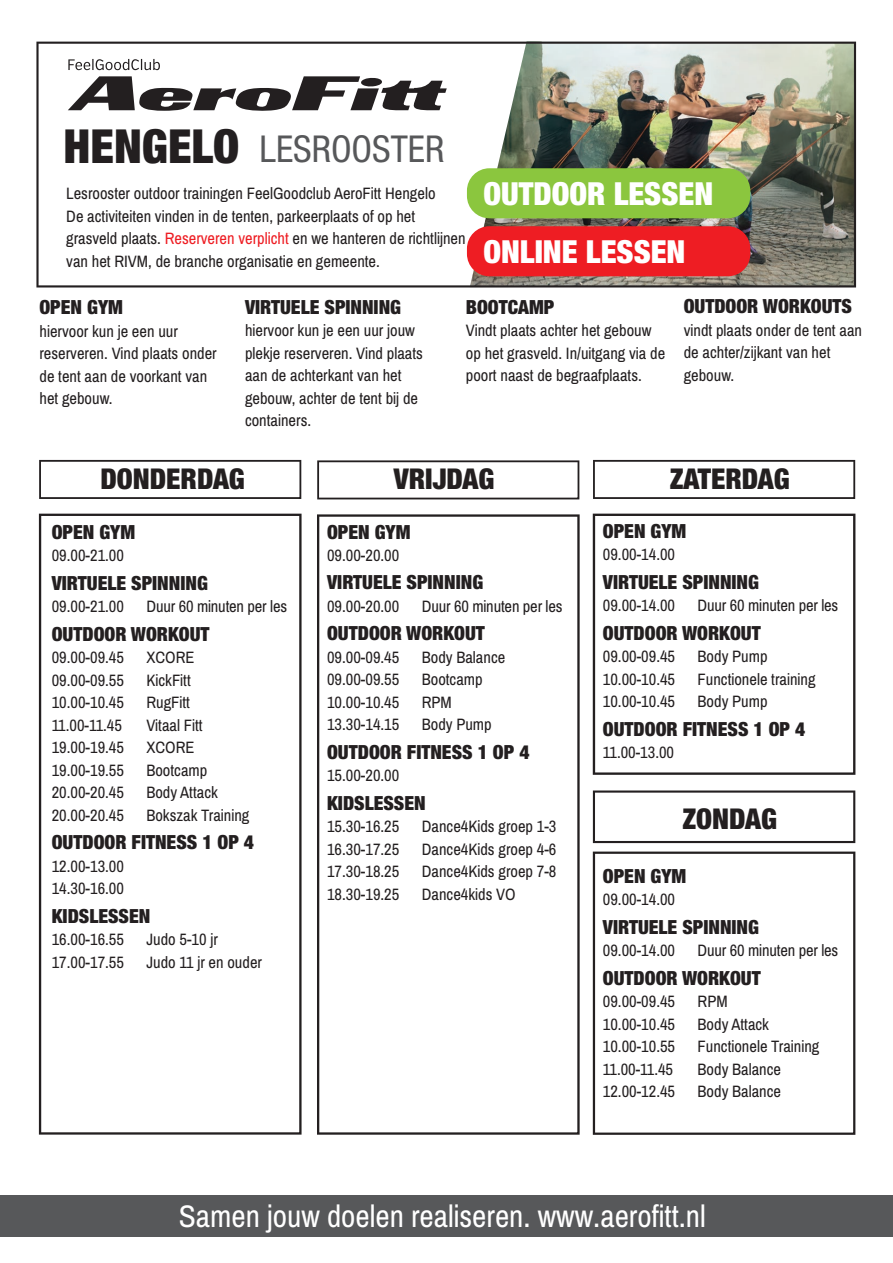
<style>
.page{position:relative;width:893px;height:1263px;background:#fff}
.page>*{position:absolute;margin:0;border:0;box-sizing:border-box;transform-origin:0 0}
.t1{font:condensed 37.05px "Helvetica Neue";color:#57585a}
.t2{font:900 condensed 31.8px/57.9px "Helvetica Neue";color:#fff}
.t3{font:31.2px "Archivo Narrow";color:#fff}
.t4{font:900 condensed 28.65px "Helvetica Neue";color:#231f20}
.t5{font:900 condensed 19.5px "Helvetica Neue";color:#231f20}
.t6{font:16.5px/22.5px "Archivo Narrow";color:#231f20}
.s1{font-weight:900;font-size:46.95px;color:#231f20}
.s2{color:#ee1d23}
</style>
<div class="page">
<img style="left:36px;top:42px;width:820px;height:245px">
<img style="left:58px;top:49px;width:408px;height:81px">
<svg style="left:68px;top:59px;width:92px;height:11px"></svg>
<svg style="left:68px;top:76px;width:379px;height:35px"></svg>
<svg style="left:39px;top:460px;width:262px;height:39px"></svg>
<svg style="left:39px;top:514px;width:263px;height:620px"></svg>
<svg style="left:317px;top:460px;width:262px;height:39px"></svg>
<svg style="left:317px;top:514px;width:263px;height:621px"></svg>
<div style="left:0;top:1195px;width:893px;height:41px;background:#57585a"></div>
<svg style="left:593px;top:460px;width:262px;height:39px"></svg>
<svg style="left:593px;top:514px;width:262px;height:261px"></svg>
<svg style="left:593px;top:851px;width:262px;height:284px"></svg>
<svg style="left:593px;top:790px;width:262px;height:53px"></svg>
<div style="left:467px;top:168px;width:283px;height:50px;background:#8bc63e;border-radius:22px"></div>
<div style="left:467px;top:226px;width:283px;height:50px;background:#ee1d23;border-radius:22px"></div>
<h1 class="t1" style="left:64px;top:128px;width:382px"><span class="s1">HENGELO</span> LESROOSTER</h1>
<h2 class="t2" style="left:483px;top:164px;width:231px">OUTDOOR LESSEN<br>ONLINE LESSEN</h2>
<p class="t6" style="left:66px;top:183px;width:401px">Lesrooster outdoor trainingen FeelGoodclub AeroFitt Hengelo<br>De activiteiten vinden in de tenten, parkeerplaats of op het grasveld plaats. <span class="s2">Reserveren verplicht</span> en we hanteren de richtlijnen van het RIVM, de branche organisatie en gemeente.</p>
<p class="t5" style="left:39px;top:295px;width:85px">OPEN GYM</p>
<p class="t6" style="left:39px;top:320px;width:179px">hiervoor kun je een uur reserveren. Vind plaats onder de tent aan de voorkant van het gebouw.</p>
<p class="t5" style="left:684px;top:294px;width:170px">OUTDOOR WORKOUTS</p>
<p class="t6" style="left:684px;top:319px;width:180px">vindt plaats onder de tent aan de achter/zijkant van het gebouw.</p>
<p class="t5" style="left:245px;top:295px;width:158px">VIRTUELE SPINNING</p>
<p class="t6" style="left:245px;top:319px;width:180px">hiervoor kun je een uur jouw plekje reserveren. Vind plaats aan de achterkant van het gebouw, achter de tent bij de containers.</p>
<p class="t5" style="left:466px;top:295px;width:90px">BOOTCAMP</p>
<p class="t6" style="left:466px;top:319px;width:201px">Vindt plaats achter het gebouw op het grasveld. In/uitgang via de poort naast de begraafplaats.</p>
<h3 class="t4" style="left:100px;top:461px;width:146px">DONDERDAG</h3>
<h3 class="t4" style="left:394px;top:461px;width:102px">VRIJDAG</h3>
<p class="t5" style="left:52px;top:520px;width:85px">OPEN GYM</p>
<p class="t6" style="left:52px;top:545px;width:74px">09.00-21.00</p>
<p class="t5" style="left:52px;top:571px;width:158px">VIRTUELE SPINNING</p>
<p class="t6" style="left:52px;top:596px;width:74px">09.00-21.00</p>
<p class="t6" style="left:146px;top:596px;width:142px">Duur 60 minuten per les</p>
<p class="t5" style="left:52px;top:622px;width:159px">OUTDOOR WORKOUT</p>
<p class="t6" style="left:52px;top:647px;width:74px">09.00-09.45</p>
<p class="t6" style="left:146px;top:647px;width:50px">XCORE</p>
<p class="t6" style="left:52px;top:669px;width:74px">09.00-09.55</p>
<p class="t6" style="left:146px;top:669px;width:46px">KickFitt</p>
<p class="t6" style="left:52px;top:692px;width:74px">10.00-10.45</p>
<p class="t6" style="left:146px;top:692px;width:45px">RugFitt</p>
<p class="t6" style="left:52px;top:714px;width:72px">11.00-11.45</p>
<p class="t6" style="left:146px;top:714px;width:58px">Vitaal Fitt</p>
<p class="t6" style="left:52px;top:737px;width:74px">19.00-19.45</p>
<p class="t6" style="left:146px;top:737px;width:50px">XCORE</p>
<p class="t6" style="left:52px;top:759px;width:74px">19.00-19.55</p>
<p class="t6" style="left:146px;top:759px;width:62px">Bootcamp</p>
<p class="t6" style="left:52px;top:782px;width:74px">20.00-20.45</p>
<p class="t6" style="left:146px;top:782px;width:73px">Body Attack</p>
<p class="t6" style="left:52px;top:804px;width:74px">20.00-20.45</p>
<p class="t6" style="left:146px;top:804px;width:105px">Bokszak Training</p>
<p class="t5" style="left:52px;top:830px;width:204px">OUTDOOR FITNESS 1 OP 4</p>
<p class="t6" style="left:52px;top:855px;width:74px">12.00-13.00<br>14.30-16.00</p>
<p class="t5" style="left:52px;top:904px;width:100px">KIDSLESSEN</p>
<p class="t6" style="left:52px;top:928px;width:74px">16.00-16.55</p>
<p class="t6" style="left:146px;top:928px;width:73px">Judo 5-10 jr</p>
<p class="t6" style="left:52px;top:951px;width:74px">17.00-17.55</p>
<p class="t6" style="left:146px;top:951px;width:117px">Judo 11 jr en ouder</p>
<p class="t5" style="left:327px;top:520px;width:85px">OPEN GYM</p>
<p class="t6" style="left:327px;top:544px;width:74px">09.00-20.00</p>
<p class="t5" style="left:327px;top:570px;width:158px">VIRTUELE SPINNING</p>
<p class="t6" style="left:327px;top:595px;width:74px">09.00-20.00</p>
<p class="t6" style="left:422px;top:595px;width:142px">Duur 60 minuten per les</p>
<p class="t5" style="left:327px;top:621px;width:159px">OUTDOOR WORKOUT</p>
<p class="t6" style="left:327px;top:646px;width:74px">09.00-09.45</p>
<p class="t6" style="left:422px;top:646px;width:85px">Body Balance</p>
<p class="t6" style="left:327px;top:669px;width:74px">09.00-09.55</p>
<p class="t6" style="left:422px;top:669px;width:62px">Bootcamp</p>
<p class="t6" style="left:327px;top:691px;width:74px">10.00-10.45</p>
<p class="t6" style="left:422px;top:691px;width:32px">RPM</p>
<p class="t6" style="left:327px;top:714px;width:74px">13.30-14.15</p>
<p class="t6" style="left:422px;top:714px;width:71px">Body Pump</p>
<p class="t5" style="left:327px;top:740px;width:204px">OUTDOOR FITNESS 1 OP 4</p>
<p class="t6" style="left:327px;top:765px;width:74px">15.00-20.00</p>
<p class="t5" style="left:327px;top:791px;width:100px">KIDSLESSEN</p>
<p class="t6" style="left:327px;top:815px;width:74px">15.30-16.25</p>
<p class="t6" style="left:422px;top:815px;width:136px">Dance4Kids groep 1-3</p>
<p class="t6" style="left:327px;top:838px;width:74px">16.30-17.25</p>
<p class="t6" style="left:422px;top:838px;width:136px">Dance4Kids groep 4-6</p>
<p class="t6" style="left:327px;top:860px;width:74px">17.30-18.25</p>
<p class="t6" style="left:422px;top:860px;width:136px">Dance4Kids groep 7-8</p>
<p class="t6" style="left:327px;top:883px;width:74px">18.30-19.25</p>
<p class="t6" style="left:422px;top:883px;width:96px">Dance4kids VO</p>
<h3 class="t4" style="left:670px;top:461px;width:122px">ZATERDAG</h3>
<p class="t5" style="left:603px;top:519px;width:85px">OPEN GYM</p>
<p class="t6" style="left:603px;top:544px;width:74px">09.00-14.00</p>
<p class="t5" style="left:603px;top:570px;width:158px">VIRTUELE SPINNING</p>
<p class="t6" style="left:603px;top:595px;width:74px">09.00-14.00</p>
<p class="t6" style="left:698px;top:595px;width:142px">Duur 60 minuten per les</p>
<p class="t5" style="left:603px;top:621px;width:159px">OUTDOOR WORKOUT</p>
<p class="t6" style="left:603px;top:645px;width:74px">09.00-09.45</p>
<p class="t6" style="left:698px;top:645px;width:71px">Body Pump</p>
<p class="t6" style="left:603px;top:668px;width:74px">10.00-10.45</p>
<p class="t6" style="left:698px;top:668px;width:120px">Functionele training</p>
<p class="t6" style="left:603px;top:690px;width:74px">10.00-10.45</p>
<p class="t6" style="left:698px;top:690px;width:71px">Body Pump</p>
<p class="t5" style="left:603px;top:717px;width:204px">OUTDOOR FITNESS 1 OP 4</p>
<p class="t6" style="left:603px;top:741px;width:73px">11.00-13.00</p>
<h3 class="t4" style="left:682px;top:801px;width:96px">ZONDAG</h3>
<p class="t5" style="left:603px;top:864px;width:85px">OPEN GYM</p>
<p class="t6" style="left:603px;top:889px;width:74px">09.00-14.00</p>
<p class="t5" style="left:603px;top:915px;width:158px">VIRTUELE SPINNING</p>
<p class="t6" style="left:603px;top:939px;width:74px">09.00-14.00</p>
<p class="t6" style="left:698px;top:939px;width:142px">Duur 60 minuten per les</p>
<p class="t5" style="left:603px;top:966px;width:159px">OUTDOOR WORKOUT</p>
<p class="t6" style="left:603px;top:990px;width:74px">09.00-09.45</p>
<p class="t6" style="left:698px;top:990px;width:32px">RPM</p>
<p class="t6" style="left:603px;top:1013px;width:74px">10.00-10.45</p>
<p class="t6" style="left:698px;top:1013px;width:73px">Body Attack</p>
<p class="t6" style="left:603px;top:1035px;width:74px">10.00-10.55</p>
<p class="t6" style="left:698px;top:1035px;width:123px">Functionele Training</p>
<p class="t6" style="left:603px;top:1058px;width:72px">11.00-11.45</p>
<p class="t6" style="left:698px;top:1058px;width:85px">Body Balance</p>
<p class="t6" style="left:603px;top:1080px;width:74px">12.00-12.45</p>
<p class="t6" style="left:698px;top:1080px;width:85px">Body Balance</p>
<h3 class="t3" style="left:179px;top:1197px;width:528px">Samen jouw doelen realiseren. www.aerofitt.nl</h3>
</div>
